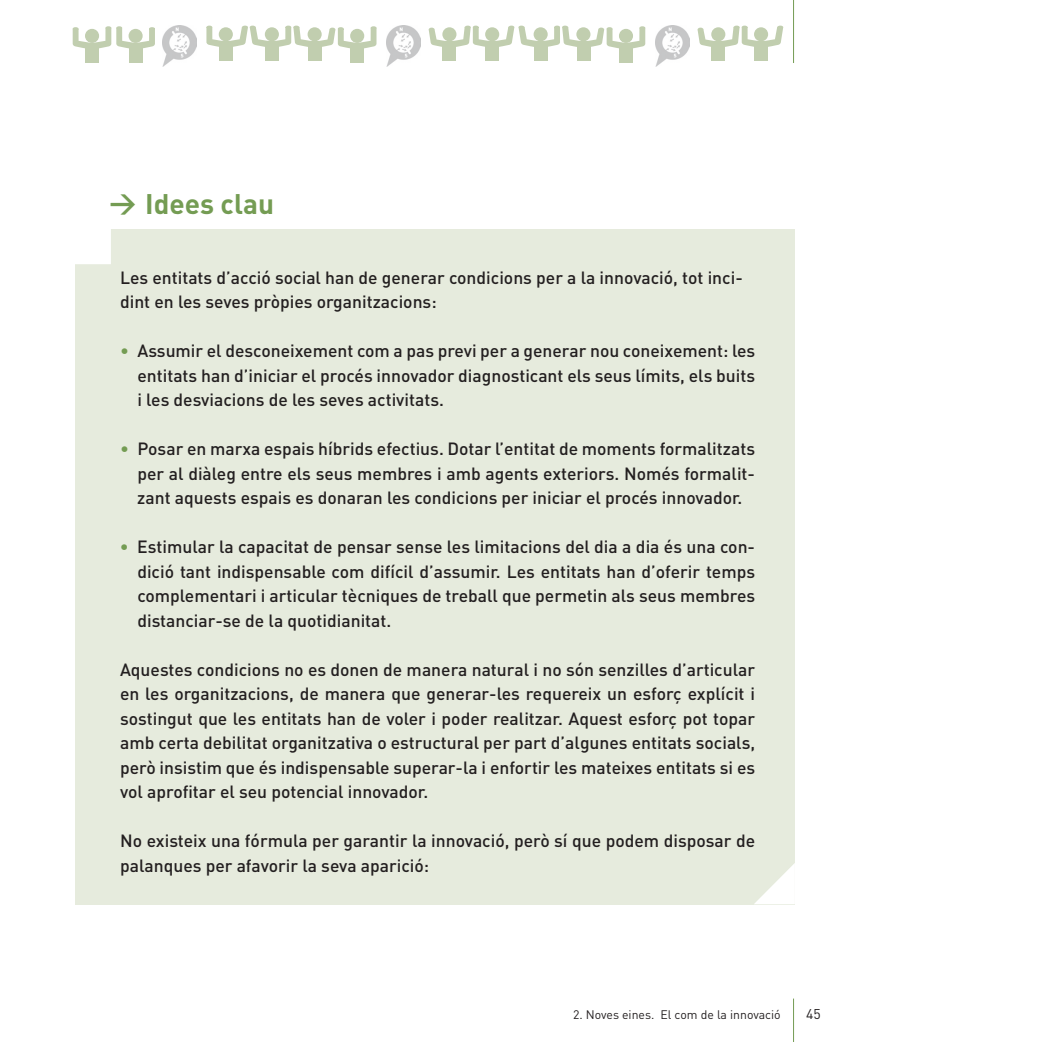
<style>
.page{position:relative;width:1042px;height:1042px;background:#fff}
.page>*{position:absolute;margin:0;border:0;box-sizing:border-box;transform-origin:0 0}
.t1{font:700 28px "DIN";color:#749c53}
.t2{font:700 26.43px "DIN";color:#749c53}
.t3{font:500 17.5px/24.5px "DIN";color:#231f20;text-align:justify}
.t4{font:14px "DIN";color:#231f20}
.t5{font:12.25px "DIN";color:#231f20}
.s1{color:#749c53}
</style>
<div class="page">
<hr style="left:793px;top:0;width:1px;height:63px;background:#749c53">
<hr style="left:793px;top:998px;width:1px;height:44px;background:#749c53">
<div style="left:75px;top:229px;width:720px;height:675px;background:#e6ebdd"></div>
<div style="left:74px;top:228px;width:37px;height:36px;background:#fff"></div>
<svg style="left:754px;top:863px;width:41px;height:41px"></svg>
<div style="left:85px;top:43px;width:14px;height:19px;background:#c1ceaf"></div>
<div style="left:265px;top:41px;width:14px;height:20px;background:#c1ceaf"></div>
<div style="left:308px;top:41px;width:14px;height:20px;background:#c1ceaf"></div>
<div style="left:350px;top:43px;width:14px;height:19px;background:#c1ceaf"></div>
<div style="left:534px;top:41px;width:14px;height:20px;background:#c1ceaf"></div>
<div style="left:576px;top:41px;width:14px;height:20px;background:#c1ceaf"></div>
<div style="left:619px;top:43px;width:14px;height:19px;background:#c1ceaf"></div>
<div style="left:219px;top:41px;width:14px;height:20px;background:#c1ceaf"></div>
<svg style="left:206px;top:26px;width:170px;height:22px"></svg>
<div style="left:129px;top:43px;width:14px;height:19px;background:#c1ceaf"></div>
<svg style="left:73px;top:26px;width:82px;height:22px"></svg>
<div style="left:485px;top:41px;width:14px;height:20px;background:#c1ceaf"></div>
<div style="left:442px;top:41px;width:14px;height:20px;background:#c1ceaf"></div>
<svg style="left:429px;top:26px;width:216px;height:22px"></svg>
<div style="left:754px;top:41px;width:14px;height:20px;background:#c1ceaf"></div>
<div style="left:711px;top:41px;width:14px;height:20px;background:#c1ceaf"></div>
<svg style="left:697px;top:26px;width:86px;height:21px"></svg>
<img style="left:386px;top:26px;width:34px;height:41px">
<img style="left:655px;top:26px;width:34px;height:41px">
<img style="left:163px;top:26px;width:34px;height:41px">
<h2 class="t2" style="left:136px;top:223px;width:29px;rotate:-180deg">&lt;</h2>
<h1 class="t1" style="left:145px;top:185px;width:130px">Idees clau</h1>
<p class="t3" style="left:120px;top:264px;width:624px">Les entitats d’acció social han de generar condicions per a la innovació, tot inci&shy;dint en les seves pròpies organitzacions:</p>
<p class="t3" style="left:137px;top:338px;width:619px;text-indent:-17px"><span class="s1">•</span> Assumir el desconeixement com a pas previ per a generar nou coneixement: les entitats han d’iniciar el procés innovador diagnosticant els seus límits, els buits i les desviacions de les seves activitats.</p>
<p class="t3" style="left:137px;top:436px;width:619px;text-indent:-17px"><span class="s1">•</span> Posar en marxa espais híbrids efectius. Dotar l’entitat de moments formalitzats per al diàleg entre els seus membres i amb agents exteriors. Només formalit&shy;zant aquests espais es donaran les condicions per iniciar el procés innovador.</p>
<p class="t3" style="left:137px;top:534px;width:619px;text-indent:-17px"><span class="s1">•</span> Estimular la capacitat de pensar sense les limitacions del dia a dia és una con&shy;dició tant indispensable com difícil d’assumir. Les entitats han d’oferir temps complementari i articular tècniques de treball que permetin als seus membres distanciar-se de la quotidianitat.</p>
<p class="t3" style="left:120px;top:656px;width:637px">Aquestes condicions no es donen de manera natural i no són senzilles d’articular en les organitzacions, de manera que generar-les requereix un esforç explícit i sostingut que les entitats han de voler i poder realitzar. Aquest esforç pot topar amb certa debilitat organitzativa o estructural per part d’algunes entitats socials, però insistim que és indispensable superar-la i enfortir les mateixes entitats si es vol aprofitar el seu potencial innovador.</p>
<p class="t3" style="left:120px;top:828px;width:636px">No existeix una fórmula per garantir la innovació, però sí que podem disposar de palanques per afavorir la seva aparició:</p>
<p class="t5" style="left:573px;top:1006px;width:209px">2. Noves eines. El com de la innovació</p>
<p class="t4" style="left:806px;top:1005px;width:16px">45</p>
</div>
